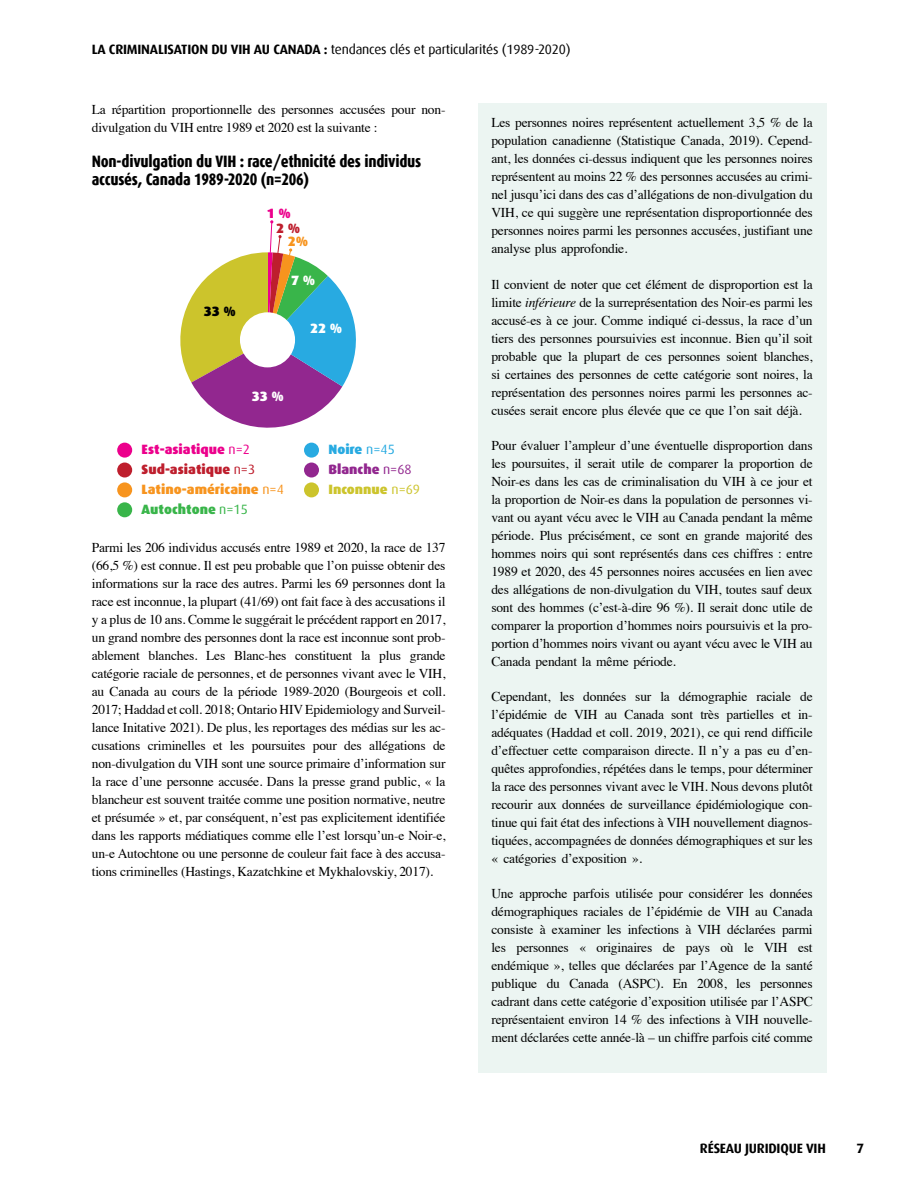
<style>
.page{position:relative;width:918px;height:1188px;background:#fff}
.page>*{position:absolute;margin:0;border:0;box-sizing:border-box;transform-origin:0 0}
.Subheads_-_Figures{font:800 16.5px/18px "Dax Condensed";letter-spacing:-.015em;color:#000}
.Body_Copy{font:13.5px/18px "Times";letter-spacing:-.015em;color:#000;text-align:justify}
.t1{font:13.5px "Dax";letter-spacing:-.015em;color:#000}
.t2{font:900 13.5px/20px "Dax";color:#f7941e}
.t3{font:900 13.5px/20px "Dax";color:#ccc42c}
.t4{font:700 13.5px "Dax";letter-spacing:-.015em;color:#000}
.t5{font:900 13.5px "Dax";color:#39b54a}
.t6{font:900 13.5px "Dax";color:#fff}
.t7{font:900 13.5px/15.1px "Dax";color:#ec008c}
.t8{font:900 13.5px "Dax";color:#000}
.s1{font-weight:700}
.s2{color:#be1e2d}
.s3{color:#ec008c}
.s4{font-weight:400;color:#ec008c}
.s5{font-weight:400;color:#be1e2d}
.s6{font-weight:400}
.s7{color:#28aae1}
.s8{font-weight:400;color:#28aae1}
.s9{color:#92278f}
.s10{font-weight:400;color:#92278f}
.s11{font-style:italic}
</style>
<div class="page">
<div style="left:117px;top:443px;width:15px;height:15px;background:#ec008c;border-radius:50%"></div>
<div style="left:117px;top:463px;width:15px;height:15px;background:#be1e2d;border-radius:50%"></div>
<div style="left:117px;top:482px;width:15px;height:15px;background:#f7941e;border-radius:50%"></div>
<div style="left:304px;top:443px;width:15px;height:15px;background:#28aae1;border-radius:50%"></div>
<div style="left:304px;top:463px;width:15px;height:15px;background:#92278f;border-radius:50%"></div>
<div style="left:304px;top:482px;width:15px;height:15px;background:#ccc42c;border-radius:50%"></div>
<div style="left:117px;top:502px;width:15px;height:15px;background:#39b54a;border-radius:50%"></div>
<svg style="left:180px;top:220px;width:176px;height:208px"></svg>
<div style="left:478px;top:104px;width:348px;height:969px;background:#ecf5f2"></div>
<p class="t1" style="left:92px;top:42px;width:480px"><span class="s1">LA CRIMINALISATION DU VIH AU CANADA :</span> tendances clés et particularités (1989-2020)</p>
<p class="Body_Copy" style="left:92px;top:99px;width:355px">La répartition proportionnelle des personnes accusées pour non&shy;divulgation du VIH entre 1989 et 2020 est la suivante :</p>
<p class="Subheads_-_Figures" style="left:92px;top:153px;width:331px">Non-divulgation du VIH : race/ethnicité des individus accusés, Canada 1989-2020 (n=206)</p>
<p class="t7" style="left:276px;top:206px;width:26px;text-indent:-9px">1 %<br><span class="s2">2 %</span></p>
<p class="t2" style="left:288px;top:232px;width:22px">2%</p>
<p class="t8" style="left:204px;top:304px;width:34px">33 %</p>
<p class="t6" style="left:291px;top:272px;width:26px">7 %</p>
<p class="t6" style="left:310px;top:321px;width:34px">22 %</p>
<p class="t6" style="left:252px;top:389px;width:34px">33 %</p>
<p class="t2" style="left:142px;top:440px;width:144px"><span class="s3">Est-asiatique</span> <span class="s4">n=2<br></span><span class="s2">Sud-asiatique</span> <span class="s5">n=3<br></span>Latino-américaine <span class="s6">n=4</span></p>
<p class="t3" style="left:328px;top:440px;width:93px"><span class="s7">Noire</span> <span class="s8">n=45<br></span><span class="s9">Blanche</span> <span class="s10">n=68<br></span>Inconnue <span class="s6">n=69</span></p>
<p class="t5" style="left:142px;top:501px;width:108px">Autochtone <span class="s6">n=15</span></p>
<p class="Body_Copy" style="left:92px;top:537px;width:355px">Parmi les 206 individus accusés entre 1989 et 2020, la race de 137 (66,5 %) est connue. Il est peu probable que l’on puisse obtenir des informations sur la race des autres. Parmi les 69 personnes dont la race est inconnue, la plupart (41/69) ont fait face à des accusations il y a plus de 10 ans. Comme le suggérait le précédent rapport en 2017, un grand nombre des personnes dont la race est inconnue sont prob&shy;ablement blanches. Les Blanc-hes constituent la plus grande catégorie raciale de personnes, et de personnes vivant avec le VIH, au Canada au cours de la période 1989-2020 (Bourgeois et coll.<br>2017; Haddad et coll. 2018; Ontario HIV Epidemiology and Surveil&shy;lance Initative 2021). De plus, les reportages des médias sur les ac&shy;cusations criminelles et les poursuites pour des allégations de non-divulgation du VIH sont une source primaire d’information sur la race d’une personne accusée. Dans la presse grand public, « la blancheur est souvent traitée comme une position normative, neutre et présumée » et, par conséquent, n’est pas explicitement identifiée dans les rapports médiatiques comme elle l’est lorsqu’un-e Noir-e, un-e Autochtone ou une personne de couleur fait face à des accusa&shy;tions criminelles (Hastings, Kazatchkine et Mykhalovskiy, 2017).</p>
<p class="Body_Copy" style="left:491px;top:113px;width:323px">Les personnes noires représentent actuellement 3,5 % de la population canadienne (Statistique Canada, 2019). Cepend&shy;ant, les données ci-dessus indiquent que les personnes noires représentent au moins 22 % des personnes accusées au crimi&shy;nel jusqu’ici dans des cas d’allégations de non-divulgation du VIH, ce qui suggère une représentation disproportionnée des personnes noires parmi les personnes accusées, justifiant une analyse plus approfondie.</p>
<p class="Body_Copy" style="left:491px;top:274px;width:323px">Il convient de noter que cet élément de disproportion est la limite <span class="s11">inférieure</span> de la surreprésentation des Noir-es parmi les accusé-es à ce jour. Comme indiqué ci-dessus, la race d’un tiers des personnes poursuivies est inconnue. Bien qu’il soit probable que la plupart de ces personnes soient blanches, si certaines des personnes de cette catégorie sont noires, la représentation des personnes noires parmi les personnes ac&shy;cusées serait encore plus élevée que ce que l’on sait déjà.</p>
<p class="Body_Copy" style="left:491px;top:435px;width:323px">Pour évaluer l’ampleur d’une éventuelle disproportion dans les poursuites, il serait utile de comparer la proportion de Noir-es dans les cas de criminalisation du VIH à ce jour et la proportion de Noir-es dans la population de personnes vi&shy;vant ou ayant vécu avec le VIH au Canada pendant la même période. Plus précisément, ce sont en grande majorité des hommes noirs qui sont représentés dans ces chiffres : entre 1989 et 2020, des 45 personnes noires accusées en lien avec des allégations de non-divulgation du VIH, toutes sauf deux sont des hommes (c’est-à-dire 96 %). Il serait donc utile de comparer la proportion d’hommes noirs poursuivis et la pro&shy;portion d’hommes noirs vivant ou ayant vécu avec le VIH au Canada pendant la même période.</p>
<p class="Body_Copy" style="left:491px;top:686px;width:323px">Cependant, les données sur la démographie raciale de l’épidémie de VIH au Canada sont très partielles et in&shy;adéquates (Haddad et coll. 2019, 2021), ce qui rend difficile d’effectuer cette comparaison directe. Il n’y a pas eu d’en&shy;quêtes approfondies, répétées dans le temps, pour déterminer la race des personnes vivant avec le VIH. Nous devons plutôt recourir aux données de surveillance épidémiologique con&shy;tinue qui fait état des infections à VIH nouvellement diagnos&shy;tiquées, accompagnées de données démographiques et sur les « catégories d’exposition ».</p>
<p class="Body_Copy" style="left:491px;top:884px;width:323px">Une approche parfois utilisée pour considérer les données démographiques raciales de l’épidémie de VIH au Canada consiste à examiner les infections à VIH déclarées parmi les personnes « originaires de pays où le VIH est endémique », telles que déclarées par l’Agence de la santé publique du Canada (ASPC). En 2008, les personnes cadrant dans cette catégorie d’exposition utilisée par l’ASPC représentaient environ 14 % des infections à VIH nouvelle&shy;ment déclarées cette année-là – un chiffre parfois cité comme</p>
<p class="t4" style="left:700px;top:1141px;width:127px">RÉSEAU JURIDIQUE VIH</p>
<p class="t4" style="left:856px;top:1141px;width:9px">7</p>
</div>
